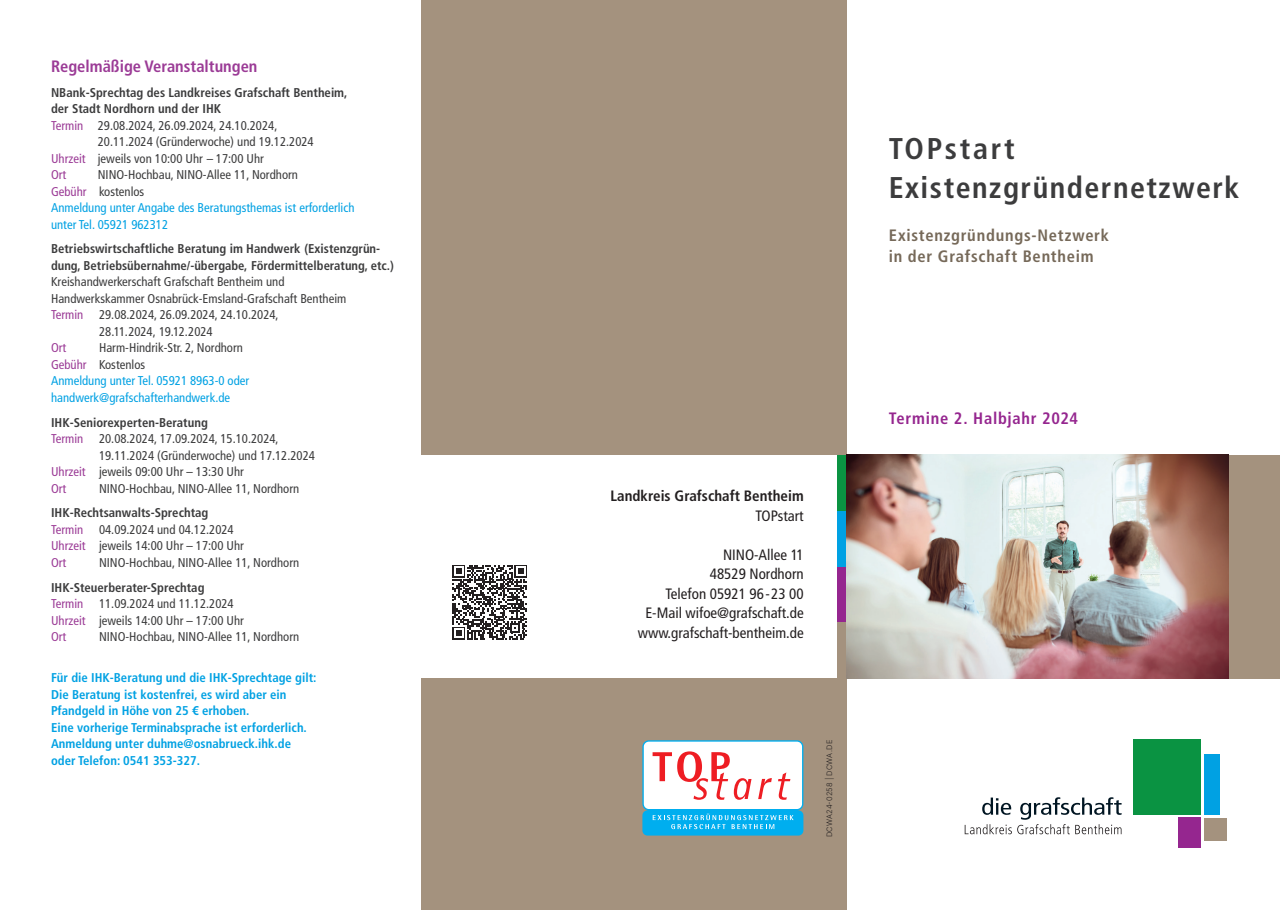
<style>
.page{position:relative;width:1280px;height:910px;background:#fff}
.page>*{position:absolute;margin:0;border:0;box-sizing:border-box;transform-origin:0 0}
.t1{font:700 condensed 30px/39px "Frutiger LT Std";letter-spacing:.05em;color:#3c3c3d}
.t2{font:700 condensed 16.5px/21px "Frutiger LT Std";letter-spacing:.045em;color:#766959}
.t3{font:700 condensed 16.5px "Frutiger LT Std";color:#9b3b96}
.t4{font:700 condensed 16.5px "Frutiger LT Std";letter-spacing:.045em;color:#95268f}
.t5{font:condensed 15px "Frutiger LT Std";color:#231f20}
.t6{font:700 condensed 15px "Frutiger LT Std";color:#231f20}
.t7{font:condensed 12.75px/16.5px "Frutiger LT Std";color:#3c3c3d}
.t8{font:700 condensed 12.75px/16.5px "Frutiger LT Std";color:#3c3c3d}
.t9{font:700 condensed 12.75px/16.5px "Frutiger LT Std";color:#00a1e3}
.t10{font:condensed 12.75px/16.5px "Frutiger LT Std";color:#00a1e3}
.t11{font:condensed 12.75px "Frutiger LT Std";color:#9b3b96}
.t12{font:300 7.5px "Inter";letter-spacing:.025em;color:#231f20}
.s1{color:#9b3b96}
</style>
<div class="page">
<div style="left:421px;top:0;width:425px;height:455px;background:#a4927e"></div>
<div style="left:421px;top:678px;width:425px;height:232px;background:#a4927e"></div>
<div style="left:838px;top:455px;width:8px;height:56px;background:#0a9342"></div>
<div style="left:838px;top:511px;width:8px;height:56px;background:#00a1e3"></div>
<div style="left:838px;top:567px;width:8px;height:55px;background:#95268f"></div>
<div style="left:838px;top:622px;width:8px;height:56px;background:#a4927e"></div>
<div style="left:1229px;top:455px;width:51px;height:223px;background:#a4927e"></div>
<img style="left:846px;top:455px;width:383px;height:223px">
<svg style="left:452px;top:639px;width:72px;height:1px"></svg>
<svg style="left:452px;top:565px;width:75px;height:74px"></svg>
<svg style="left:642px;top:740px;width:161px;height:96px"></svg>
<div style="left:1204px;top:754px;width:15px;height:61px;background:#00a1e3"></div>
<div style="left:1204px;top:818px;width:23px;height:22px;background:#a4927e"></div>
<div style="left:1133px;top:739px;width:68px;height:76px;background:#0a9342"></div>
<div style="left:1178px;top:818px;width:23px;height:30px;background:#95268f"></div>
<svg style="left:965px;top:797px;width:156px;height:37px"></svg>
<p class="t3" style="left:51px;top:56px;width:208px">Regelmäßige Veranstaltungen</p>
<p class="t8" style="left:51px;top:84px;width:298px">NBank-Sprechtag des Landkreises Grafschaft Bentheim, der Stadt Nordhorn und der IHK</p>
<p class="t7" style="left:98px;top:117px;width:217px;text-indent:-47px"><span class="s1">Termin</span> 29.08.2024, 26.09.2024, 24.10.2024,<br>20.11.2024 (Gründerwoche) und 19.12.2024</p>
<p class="t7" style="left:51px;top:150px;width:215px"><span class="s1">Uhrzeit</span> jeweils von 10:00 Uhr – 17:00 Uhr</p>
<p class="t11" style="left:51px;top:167px;width:17px">Ort</p>
<p class="t7" style="left:98px;top:167px;width:202px">NINO-Hochbau, NINO-Allee 11, Nordhorn</p>
<p class="t7" style="left:51px;top:183px;width:95px"><span class="s1">Gebühr</span> kostenlos</p>
<p class="t10" style="left:51px;top:200px;width:305px">Anmeldung unter Angabe des Beratungsthemas ist erforderlich unter Tel. 05921 962312</p>
<p class="t8" style="left:51px;top:241px;width:344px">Betriebswirtschaftliche Beratung im Handwerk (Existenzgrün&shy;dung, Betriebsübernahme/-übergabe, Fördermittelberatung, etc.)</p>
<p class="t7" style="left:51px;top:274px;width:297px">Kreishandwerkerschaft Grafschaft Bentheim und<br>Handwerkskammer Osnabrück-Emsland-Grafschaft Bentheim</p>
<p class="t7" style="left:99px;top:307px;width:181px;text-indent:-48px"><span class="s1">Termin</span> 29.08.2024, 26.09.2024, 24.10.2024,<br>28.11.2024, 19.12.2024</p>
<p class="t11" style="left:51px;top:341px;width:17px">Ort</p>
<p class="t7" style="left:99px;top:340px;width:145px">Harm-Hindrik-Str. 2, Nordhorn</p>
<p class="t7" style="left:51px;top:356px;width:96px"><span class="s1">Gebühr</span> Kostenlos</p>
<p class="t10" style="left:51px;top:373px;width:200px">Anmeldung unter Tel. 05921 8963-0 oder handwerk@grafschafterhandwerk.de</p>
<p class="t8" style="left:51px;top:414px;width:158px">IHK-Seniorexperten-Beratung</p>
<p class="t7" style="left:99px;top:431px;width:217px;text-indent:-48px"><span class="s1">Termin</span> 20.08.2024, 17.09.2024, 15.10.2024,<br>19.11.2024 (Gründerwoche) und 17.12.2024</p>
<p class="t7" style="left:51px;top:464px;width:194px"><span class="s1">Uhrzeit</span> jeweils 09:00 Uhr – 13:30 Uhr</p>
<p class="t11" style="left:51px;top:481px;width:17px">Ort</p>
<p class="t7" style="left:99px;top:480px;width:202px">NINO-Hochbau, NINO-Allee 11, Nordhorn</p>
<p class="t8" style="left:51px;top:505px;width:159px">IHK-Rechtsanwalts-Sprechtag</p>
<p class="t7" style="left:51px;top:521px;width:184px"><span class="s1">Termin</span> 04.09.2024 und 04.12.2024</p>
<p class="t7" style="left:51px;top:538px;width:194px"><span class="s1">Uhrzeit</span> jeweils 14:00 Uhr – 17:00 Uhr</p>
<p class="t11" style="left:51px;top:555px;width:17px">Ort</p>
<p class="t7" style="left:99px;top:554px;width:202px">NINO-Hochbau, NINO-Allee 11, Nordhorn</p>
<p class="t8" style="left:51px;top:579px;width:155px">IHK-Steuerberater-Sprechtag</p>
<p class="t7" style="left:51px;top:596px;width:184px"><span class="s1">Termin</span> 11.09.2024 und 11.12.2024</p>
<p class="t7" style="left:51px;top:612px;width:194px"><span class="s1">Uhrzeit</span> jeweils 14:00 Uhr – 17:00 Uhr</p>
<p class="t11" style="left:51px;top:629px;width:17px">Ort</p>
<p class="t7" style="left:99px;top:629px;width:202px">NINO-Hochbau, NINO-Allee 11, Nordhorn</p>
<p class="t9" style="left:51px;top:670px;width:267px">Für die IHK-Beratung und die IHK-Sprechtage gilt:</p>
<p class="t9" style="left:51px;top:686px;width:257px">Die Beratung ist kostenfrei, es wird aber ein Pfandgeld in Höhe von 25 € erhoben.<br>Eine vorherige Terminabsprache ist erforderlich.<br>Anmeldung unter duhme@osnabrueck.ihk.de oder Telefon: 0541 353-327.</p>
<p class="t1" style="left:889px;top:129px;width:352px">TOPstart<br>Existenzgründernetzwerk</p>
<p class="t2" style="left:889px;top:225px;width:222px">Existenzgründungs-Netzwerk in der Grafschaft Bentheim</p>
<p class="t6" style="left:611px;top:487px;width:195px">Landkreis Grafschaft Bentheim</p>
<p class="t5" style="left:755px;top:507px;width:50px">TOPstart</p>
<p class="t5" style="left:723px;top:546px;width:82px">NINO-Allee 11</p>
<p class="t5" style="left:710px;top:565px;width:95px">48529 Nordhorn</p>
<p class="t5" style="left:665px;top:585px;width:140px">Telefon 05921 96-23 00</p>
<p class="t5" style="left:645px;top:604px;width:160px">E-Mail wifoe@grafschaft.de</p>
<p class="t5" style="left:638px;top:624px;width:167px">www.grafschaft-bentheim.de</p>
<p class="t12" style="left:824px;top:837px;width:99px;rotate:-90deg">DCWA24-0258 | DCWA.DE</p>
<p class="t4" style="left:889px;top:408px;width:191px">Termine 2. Halbjahr 2024</p>
</div>
